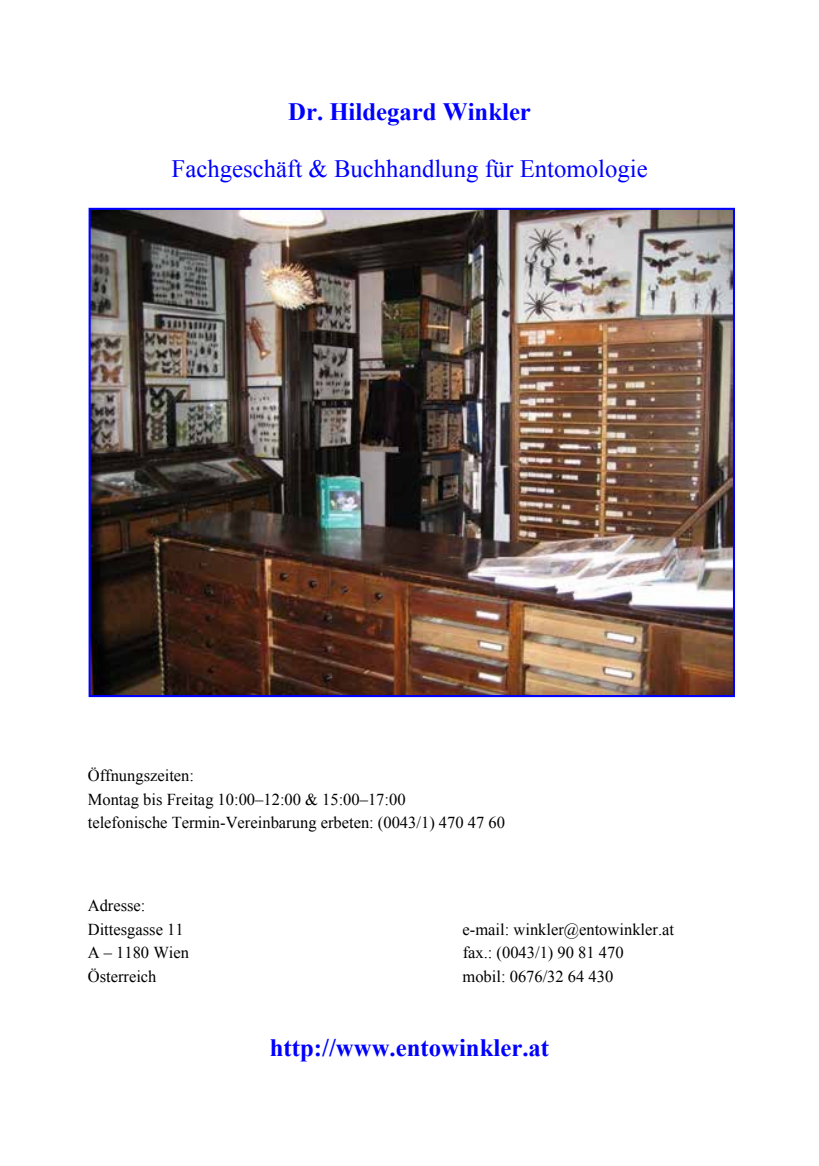
<style>
.page{position:relative;width:819px;height:1166px;background:#fff}
.page>*{position:absolute;margin:0;border:0;box-sizing:border-box;transform-origin:0 0}
.t1{font:700 24.85px "Times New Roman";color:#00f}
.t2{font:24.85px "Times New Roman";color:#00f}
.t3{font:16.62px/23.6px "Times New Roman";color:#000}
</style>
<div class="page">
<img style="left:89px;top:208px;width:646px;height:489px">
<h1 class="t1" style="left:288px;top:94px;width:244px">Dr. Hildegard Winkler</h1>
<h1 class="t2" style="left:172px;top:152px;width:477px">Fachgeschäft &amp; Buchhandlung für Entomologie</h1>
<p class="t3" style="left:88px;top:763px;width:418px">Öffnungszeiten:<br>Montag bis Freitag 10:00–12:00 &amp; 15:00–17:00<br>telefonische Termin-Vereinbarung erbeten: (0043/1) 470 47 60</p>
<p class="t3" style="left:88px;top:894px;width:97px">Adresse:<br>Dittesgasse 11</p>
<p class="t3" style="left:462px;top:917px;width:213px">e-mail: winkler@entowinkler.at</p>
<p class="t3" style="left:88px;top:941px;width:103px">A – 1180 Wien</p>
<p class="t3" style="left:462px;top:941px;width:162px">fax.: (0043/1) 90 81 470</p>
<p class="t3" style="left:88px;top:964px;width:70px">Österreich</p>
<p class="t3" style="left:462px;top:964px;width:152px">mobil: 0676/32 64 430</p>
<h1 class="t1" style="left:270px;top:1030px;width:281px">http://www.entowinkler.at</h1>
</div>
